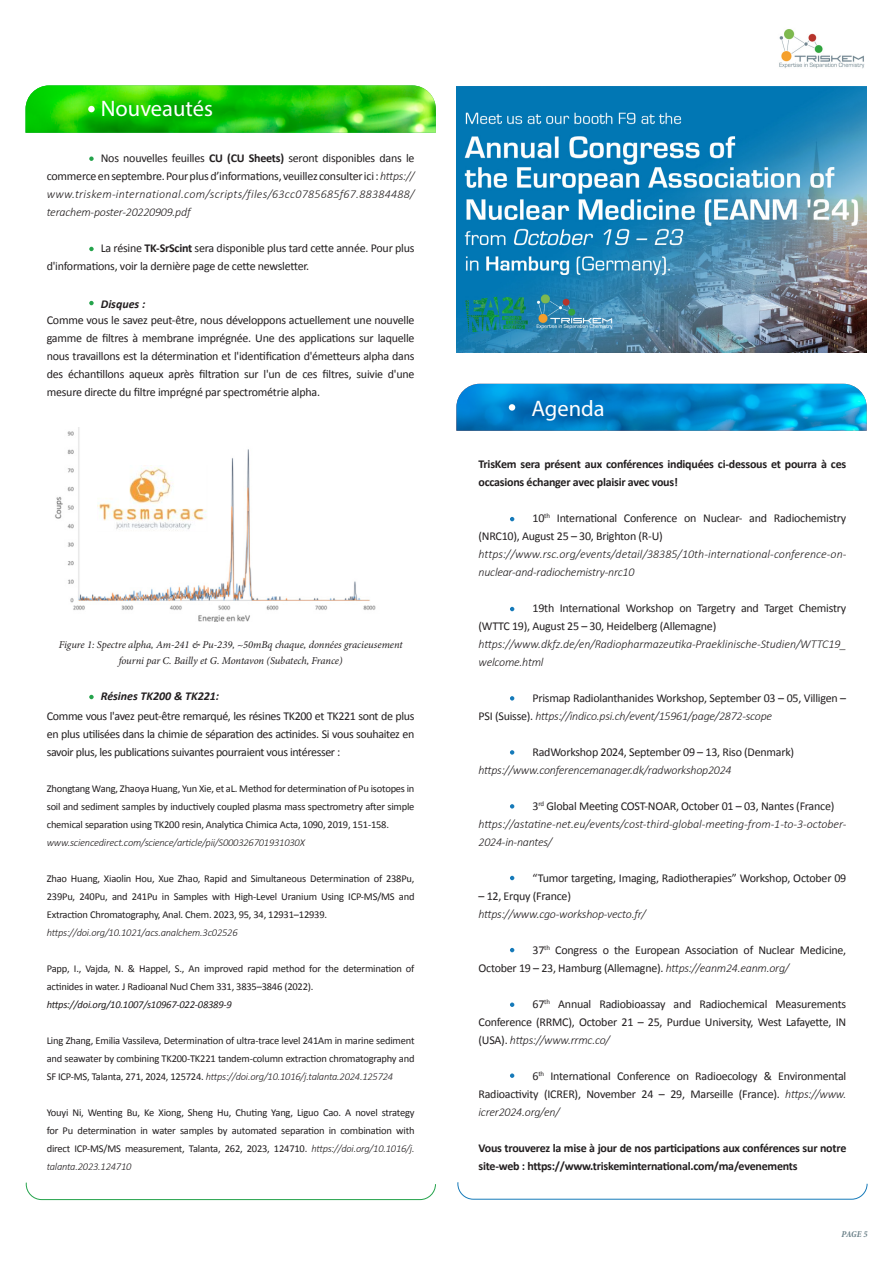
<style>
.page{position:relative;width:893px;height:1263px;background:#fff}
.page>*{position:absolute;margin:0;border:0;box-sizing:border-box;transform-origin:0 0}
.t1{font:22.5px "Myriad Pro";color:#fff}
.t2{font:12px/18px "Calibri";letter-spacing:-.02em;color:#231f20;text-align:justify}
.t3{font:italic 300 12px/18px "Calibri";letter-spacing:-.01em;color:#231f20}
.t4{font:700 12px/18px "Calibri";letter-spacing:-.02em;color:#231f20}
.t5{font:italic 700 12px "Calibri";color:#231f20}
.t6{font:10.5px/18px "Calibri";letter-spacing:-.02em;color:#231f20;text-align:justify}
.t7{font:italic 10.5px/16.5px "Minion Pro";letter-spacing:-.005em;color:#231f20;text-align:center}
.t8{font:italic 300 10.5px "Calibri";letter-spacing:-.02em;color:#231f20}
.t9{font:italic 10.5px "Calibri";letter-spacing:-.02em;color:#231f20}
.t10{font:italic 700 condensed 9px "Minion Pro";color:#697f87}
.s1{font-weight:700}
.s2{font-weight:300;font-style:italic}
</style>
<div class="page">
<img style="left:456px;top:384px;width:411px;height:47px">
<img style="left:779px;top:29px;width:86px;height:40px">
<img style="left:26px;top:85px;width:410px;height:48px">
<svg style="left:89px;top:247px;width:5px;height:4px"></svg>
<img style="left:55px;top:427px;width:321px;height:195px">
<svg style="left:89px;top:156px;width:5px;height:5px"></svg>
<svg style="left:510px;top:1073px;width:4px;height:5px"></svg>
<svg style="left:510px;top:517px;width:4px;height:4px"></svg>
<svg style="left:510px;top:607px;width:4px;height:4px"></svg>
<svg style="left:510px;top:696px;width:4px;height:4px"></svg>
<svg style="left:510px;top:750px;width:4px;height:5px"></svg>
<svg style="left:510px;top:804px;width:4px;height:4px"></svg>
<svg style="left:510px;top:876px;width:4px;height:4px"></svg>
<svg style="left:510px;top:948px;width:4px;height:4px"></svg>
<svg style="left:510px;top:1002px;width:4px;height:5px"></svg>
<svg style="left:89px;top:695px;width:5px;height:4px"></svg>
<svg style="left:89px;top:301px;width:5px;height:4px"></svg>
<div style="left:509px;top:404px;width:6px;height:7px;background:#fff;border-radius:50%"></div>
<div style="left:88px;top:106px;width:7px;height:6px;background:#fff;border-radius:50%"></div>
<svg style="left:457px;top:1182px;width:411px;height:18px"></svg>
<svg style="left:25px;top:1182px;width:411px;height:18px"></svg>
<img style="left:456px;top:87px;width:411px;height:266px">
<img style="left:97px;top:465px;width:111px;height:66px">
<p class="t1" style="left:101px;top:95px;width:114px">Nouveautés</p>
<p class="t2" style="left:47px;top:148px;width:369px;text-indent:54px">Nos nouvelles feuilles <span class="s1">CU (CU Sheets)</span> seront disponibles dans le commerce en septembre. Pour plus d’informations, veuillez consulter ici : <span class="s2">https:// www.triskem-international.com/scripts/files/63cc0785685f67.88384488/ terachem-poster-20220909.pdf</span></p>
<p class="t2" style="left:47px;top:238px;width:369px;text-indent:54px">La résine <span class="s1">TK-SrScint</span> sera disponible plus tard cette année. Pour plus d'informations, voir la dernière page de cette newsletter.</p>
<p class="t5" style="left:101px;top:296px;width:46px">Disques :</p>
<p class="t2" style="left:47px;top:310px;width:369px">Comme vous le savez peut-être, nous développons actuellement une nouvelle gamme de filtres à membrane imprégnée. Une des applications sur laquelle nous travaillons est la détermination et l'identification d'émetteurs alpha dans des échantillons aqueux après filtration sur l'un de ces filtres, suivie d'une mesure directe du filtre imprégné par spectrométrie alpha.</p>
<p class="t7" style="left:59px;top:636px;width:345px">Figure 1: Spectre alpha, Am-241 &amp; Pu-239, ~50mBq chaque, données gracieusement fourni par C. Bailly et G. Montavon (Subatech, France)</p>
<p class="t5" style="left:101px;top:688px;width:120px">Résines TK200 &amp; TK221:</p>
<p class="t2" style="left:47px;top:706px;width:369px">Comme vous l'avez peut-être remarqué, les résines TK200 et TK221 sont de plus en plus utilisées dans la chimie de séparation des actinides. Si vous souhaitez en savoir plus, les publications suivantes pourraient vous intéresser :</p>
<p class="t6" style="left:47px;top:779px;width:369px">Zhongtang Wang, Zhaoya Huang, Yun Xie, et aL. Method for determination of Pu isotopes in soil and sediment samples by inductively coupled plasma mass spectrometry after simple chemical separation using TK200 resin, Analytica Chimica Acta, 1090, 2019, 151-158.</p>
<p class="t8" style="left:47px;top:836px;width:260px">www.sciencedirect.com/science/article/pii/S000326701931030X</p>
<p class="t6" style="left:47px;top:869px;width:369px">Zhao Huang, Xiaolin Hou, Xue Zhao, Rapid and Simultaneous Determination of 238Pu, 239Pu, 240Pu, and 241Pu in Samples with High-Level Uranium Using ICP-MS/MS and Extraction Chromatography, Anal. Chem. 2023, 95, 34, 12931–12939.</p>
<p class="t8" style="left:47px;top:926px;width:192px">https://doi.org/10.1021/acs.analchem.3c02526</p>
<p class="t6" style="left:47px;top:959px;width:369px">Papp, I., Vajda, N. &amp; Happel, S., An improved rapid method for the determination of actinides in water. J Radioanal Nucl Chem 331, 3835–3846 (2022).</p>
<p class="t9" style="left:47px;top:998px;width:186px">https://doi.org/10.1007/s10967-022-08389-9</p>
<p class="t6" style="left:47px;top:1031px;width:369px">Ling Zhang, Emilia Vassileva, Determination of ultra-trace level 241Am in marine sediment and seawater by combining TK200-TK221 tandem-column extraction chromatography and SF ICP-MS, Talanta, 271, 2024, 125724. <span class="s2">https://doi.org/10.1016/j.talanta.2024.125724</span></p>
<p class="t6" style="left:47px;top:1103px;width:369px">Youyi Ni, Wenting Bu, Ke Xiong, Sheng Hu, Chuting Yang, Liguo Cao. A novel strategy for Pu determination in water samples by automated separation in combination with direct ICP-MS/MS measurement, Talanta, 262, 2023, 124710. <span class="s2">https://doi.org/10.1016/j. talanta.2023.124710</span></p>
<p class="t1" style="left:531px;top:394px;width:75px">Agenda</p>
<p class="t4" style="left:478px;top:455px;width:369px">TrisKem sera présent aux conférences indiquées ci-dessous et pourra à ces occasions échanger avec plaisir avec vous!</p>
<p class="t2" style="left:478px;top:508px;width:369px;text-indent:54px">10<sup>th</sup> International Conference on Nuclear- and Radiochemistry (NRC10), August 25 – 30, Brighton (R-U)</p>
<p class="t3" style="left:478px;top:545px;width:369px">https://www.rsc.org/events/detail/38385/10th-international-conference-on&shy;nuclear-and-radiochemistry-nrc10</p>
<p class="t2" style="left:478px;top:598px;width:369px;text-indent:54px">19th International Workshop on Targetry and Target Chemistry (WTTC 19), August 25 – 30, Heidelberg (Allemagne)</p>
<p class="t3" style="left:478px;top:635px;width:369px">https://www.dkfz.de/en/Radiopharmazeutika-Praeklinische-Studien/WTTC19_ welcome.html</p>
<p class="t2" style="left:478px;top:688px;width:369px;text-indent:54px">Prismap Radiolanthanides Workshop, September 03 – 05, Villigen –<br>PSI (Suisse). <span class="s2">https://indico.psi.ch/event/15961/page/2872-scope</span></p>
<p class="t2" style="left:532px;top:742px;width:263px">RadWorkshop 2024, September 09 – 13, Riso (Denmark)</p>
<p class="t3" style="left:478px;top:761px;width:255px">https://www.conferencemanager.dk/radworkshop2024</p>
<p class="t2" style="left:532px;top:796px;width:303px">3<sup>rd</sup> Global Meeting COST-NOAR, October 01 – 03, Nantes (France)</p>
<p class="t3" style="left:478px;top:815px;width:369px">https://astatine-net.eu/events/cost-third-global-meeting-from-1-to-3-october-<br>2024-in-nantes/</p>
<p class="t2" style="left:532px;top:868px;width:315px">“Tumor targeting, Imaging, Radiotherapies” Workshop, October 09</p>
<p class="t2" style="left:478px;top:886px;width:94px">– 12, Erquy (France)</p>
<p class="t3" style="left:478px;top:905px;width:169px">https://www.cgo-workshop-vecto.fr/</p>
<p class="t2" style="left:478px;top:940px;width:369px;text-indent:54px">37<sup>th</sup> Congress o the European Association of Nuclear Medicine,<br>October 19 – 23, Hamburg (Allemagne). <span class="s2">https://eanm24.eanm.org/</span></p>
<p class="t2" style="left:478px;top:994px;width:369px;text-indent:54px">67<sup>th</sup> Annual Radiobioassay and Radiochemical Measurements Conference (RRMC), October 21 – 25, Purdue University, West Lafayette, IN (USA). <span class="s2">https://www.rrmc.co/</span></p>
<p class="t2" style="left:478px;top:1066px;width:369px;text-indent:54px">6<sup>th</sup> International Conference on Radioecology &amp; Environmental Radioactivity (ICRER), November 24 – 29, Marseille (France). <span class="s2">https://www. icrer2024.org/en/</span></p>
<p class="t4" style="left:478px;top:1139px;width:369px">Vous trouverez la mise à jour de nos participations aux conférences sur notre site-web : https://www.triskeminternational.com/ma/evenements</p>
<p class="t10" style="left:842px;top:1228px;width:28px">PAGE 5</p>
</div>
